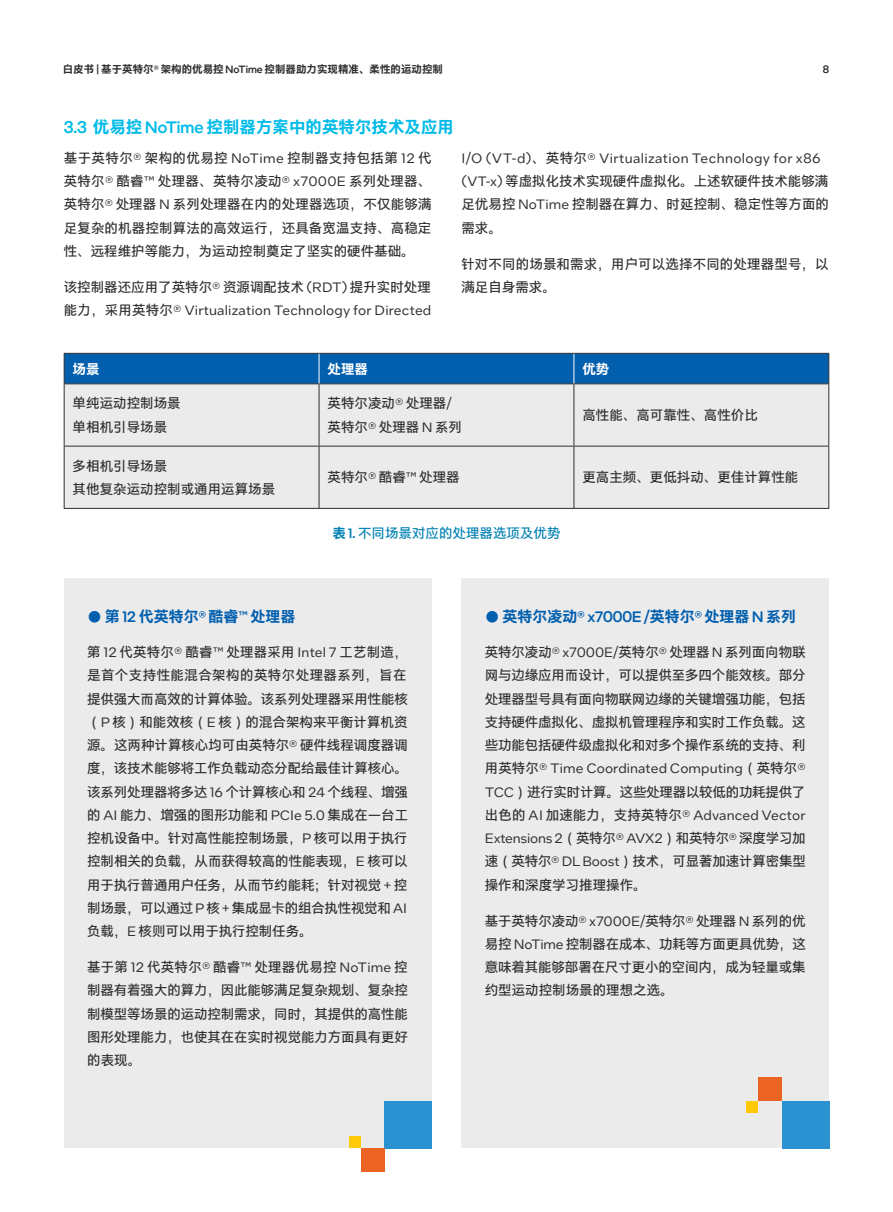
<style>
.page{position:relative;width:893px;height:1212px;background:#fff}
.page>*{position:absolute;margin:0;border:0;box-sizing:border-box;transform-origin:0 0}
.二级标题{font:700 16.5px "Intel Clear Hans";color:#00bbe8}
.正文{font:700 15px "Intel Clear Hans";color:#015fae}
.正文-2{font:13.5px/23.2px "Intel Clear Hans";letter-spacing:-.005em;color:#2d2f2e;text-align:justify}
.正文-3{font:13.5px/23.2px "Intel One Text";letter-spacing:.015em;color:#2d2f2e}
.正文-4{font:13.5px "Intel Clear Hans";color:#0081b3}
.正文-5{font:700 13.5px "Intel Clear Hans";color:#fff}
.t1{font:700 10.5px "Intel Clear Hans";color:#2d2f2e}
.t2{font:500 10.5px "Intel One Display";color:#2d2f2e}
.s1{font-family:"Intel One Display";font-weight:500}
.s2{font-family:"Intel One Text"}
.s3{font-family:"Intel Clear Hans"}
.s4{font-weight:700}
</style>
<div class="page">
<div style="left:65px;top:384px;width:763px;height:124px;background:#ebebec"></div>
<hr style="left:64px;top:384px;width:1px;height:62px;background:#2d2f2e">
<hr style="left:319px;top:384px;width:1px;height:62px;background:#2d2f2e">
<hr style="left:574px;top:384px;width:1px;height:62px;background:#2d2f2e">
<hr style="left:828px;top:384px;width:1px;height:62px;background:#2d2f2e">
<hr style="left:64px;top:446px;width:255px;height:1px;background:#2d2f2e">
<hr style="left:64px;top:446px;width:1px;height:62px;background:#2d2f2e">
<hr style="left:319px;top:446px;width:255px;height:1px;background:#2d2f2e">
<hr style="left:319px;top:446px;width:1px;height:62px;background:#2d2f2e">
<hr style="left:574px;top:446px;width:255px;height:1px;background:#2d2f2e">
<hr style="left:574px;top:446px;width:1px;height:62px;background:#2d2f2e">
<hr style="left:828px;top:446px;width:1px;height:62px;background:#2d2f2e">
<hr style="left:64px;top:508px;width:255px;height:1px;background:#2d2f2e">
<hr style="left:319px;top:508px;width:255px;height:1px;background:#2d2f2e">
<hr style="left:574px;top:508px;width:255px;height:1px;background:#2d2f2e">
<svg style="left:64px;top:353px;width:765px;height:31px;background:#065ea8"></svg>
<div style="left:64px;top:578px;width:368px;height:570px;background:#ebebec"></div>
<div style="left:461px;top:578px;width:368px;height:570px;background:#ebebec"></div>
<div style="left:384px;top:1101px;width:48px;height:47px;background:#2a92d0"></div>
<div style="left:782px;top:1101px;width:47px;height:47px;background:#2a92d0"></div>
<div style="left:361px;top:1148px;width:23px;height:24px;background:#ec6423"></div>
<div style="left:758px;top:1077px;width:24px;height:24px;background:#ec6423"></div>
<div style="left:349px;top:1136px;width:12px;height:12px;background:#feca0a"></div>
<div style="left:746px;top:1101px;width:12px;height:12px;background:#feca0a"></div>
<p class="t1" style="left:63px;top:63px;width:382px">白皮书 <span class="s1">|</span> 基于英特尔<span class="s1">®</span> 架构的优易控 <span class="s1">NoTime</span> 控制器助力实现精准、柔性的运动控制</p>
<p class="t2" style="left:823px;top:63px;width:8px">8</p>
<p class="二级标题" style="left:64px;top:117px;width:392px"><span class="s1">3.3</span> 优易控 <span class="s1">NoTime</span> 控制器方案中的英特尔技术及应用</p>
<p class="正文-2" style="left:64px;top:146px;width:369px">基于英特尔<span class="s2">®</span> 架构的优易控 <span class="s2">NoTime</span> 控制器支持包括第 <span class="s2">12</span> 代英特尔<span class="s2">®</span> 酷睿<span class="s2">™</span> 处理器、英特尔凌动<span class="s2">® x7000E</span> 系列处理器、英特尔<span class="s2">®</span> 处理器 <span class="s2">N</span> 系列处理器在内的处理器选项，不仅能够满足复杂的机器控制算法的高效运行，还具备宽温支持、高稳定性、远程维护等能力，为运动控制奠定了坚实的硬件基础。</p>
<p class="正文-3" style="left:64px;top:275px;width:369px"><span class="s3">该控制器还应用了英特尔</span>® <span class="s3">资源调配技术</span> (RDT) <span class="s3">提升实时处理能力，采用英特尔</span>® Virtualization Technology for Directed</p>
<p class="正文-2" style="left:461px;top:146px;width:369px;text-align:left"><span class="s2">I/O (VT-d)</span>、英特尔<span class="s2">® Virtualization Technology for x86 (VT-x)</span> 等虚拟化技术实现硬件虚拟化。上述软硬件技术能够满足优易控 <span class="s2">NoTime</span> 控制器在算力、时延控制、稳定性等方面的需求。</p>
<p class="正文-2" style="left:461px;top:252px;width:369px">针对不同的场景和需求，用户可以选择不同的处理器型号，以满足自身需求。</p>
<p class="正文-5" style="left:73px;top:361px;width:28px">场景</p>
<p class="正文-5" style="left:328px;top:361px;width:42px">处理器</p>
<p class="正文-5" style="left:582px;top:361px;width:28px">优势</p>
<p class="正文-2" style="left:73px;top:392px;width:109px">单纯运动控制场景</p>
<p class="正文-2" style="left:73px;top:415px;width:96px">单相机引导场景</p>
<p class="正文-2" style="left:328px;top:392px;width:136px">英特尔凌动<span class="s2">®</span> 处理器<span class="s2">/</span>英特尔<span class="s2">®</span> 处理器 <span class="s2">N</span> 系列</p>
<p class="正文-2" style="left:582px;top:404px;width:177px">高性能、高可靠性、高性价比</p>
<p class="正文-2" style="left:73px;top:454px;width:96px">多相机引导场景</p>
<p class="正文-2" style="left:73px;top:478px;width:204px">其他复杂运动控制或通用运算场景</p>
<p class="正文-2" style="left:328px;top:466px;width:134px">英特尔<span class="s2">®</span> 酷睿<span class="s2">™</span> 处理器</p>
<p class="正文-2" style="left:582px;top:466px;width:217px">更高主频、更低抖动、更佳计算性能</p>
<p class="正文-4" style="left:332px;top:525px;width:230px"><span class="s4">表</span> <span class="s1">1.</span> 不同场景对应的处理器选项及优势</p>
<p class="正文" style="left:87px;top:608px;width:210px">● 第 <span class="s1">12</span> 代英特尔<span class="s1">®</span> 酷睿<span class="s1">™</span> 处理器</p>
<p class="正文-2" style="left:87px;top:641px;width:323px;text-align:left">第 <span class="s2">12</span> 代英特尔<span class="s2">®</span> 酷睿<span class="s2">™</span> 处理器采用 <span class="s2">Intel 7</span> 工艺制造，是首个支持性能混合架构的英特尔处理器系列，旨在提供强大而高效的计算体验。该系列处理器采用性能核（<span class="s2">P</span> 核）和能效核（<span class="s2">E</span> 核）的混合架构来平衡计算机资源。这两种计算核心均可由英特尔<span class="s2">®</span> 硬件线程调度器调度，该技术能够将工作负载动态分配给最佳计算核心。该系列处理器将多达 <span class="s2">16</span> 个计算核心和 <span class="s2">24</span> 个线程、增强的 <span class="s2">AI</span> 能力、增强的图形功能和 <span class="s2">PCIe 5.0</span> 集成在一台工控机设备中。针对高性能控制场景，<span class="s2">P</span> 核可以用于执行控制相关的负载，从而获得较高的性能表现，<span class="s2">E</span> 核可以用于执行普通用户任务，从而节约能耗；针对视觉 <span class="s2">+</span> 控制场景，可以通过 <span class="s2">P</span> 核 <span class="s2">+</span> 集成显卡的组合执性视觉和 <span class="s2">AI</span>负载，<span class="s2">E</span> 核则可以用于执行控制任务。</p>
<p class="正文-2" style="left:87px;top:956px;width:322px">基于第 <span class="s2">12</span> 代英特尔<span class="s2">®</span> 酷睿<span class="s2">™</span> 处理器优易控 <span class="s2">NoTime</span> 控制器有着强大的算力，因此能够满足复杂规划、复杂控制模型等场景的运动控制需求，同时，其提供的高性能图形处理能力，也使其在在实时视觉能力方面具有更好的表现。</p>
<p class="正文" style="left:485px;top:608px;width:313px">● 英特尔凌动<span class="s1">® x7000E /</span>英特尔<span class="s1">®</span> 处理器 <span class="s1">N</span> 系列</p>
<p class="正文-2" style="left:485px;top:641px;width:323px">英特尔凌动<span class="s2">® x7000E/</span>英特尔<span class="s2">®</span> 处理器 <span class="s2">N</span> 系列面向物联网与边缘应用而设计，可以提供至多四个能效核。部分处理器型号具有面向物联网边缘的关键增强功能，包括支持硬件虚拟化、虚拟机管理程序和实时工作负载。这些功能包括硬件级虚拟化和对多个操作系统的支持、利用英特尔<span class="s2">® Time Coordinated Computing</span>（英特尔<span class="s2">® TCC</span>）进行实时计算。这些处理器以较低的功耗提供了出色的 <span class="s2">AI</span> 加速能力，支持英特尔<span class="s2">® Advanced Vector Extensions 2</span>（英特尔<span class="s2">® AVX2</span>）和英特尔<span class="s2">®</span> 深度学习加速（英特尔<span class="s2">® DL Boost</span>）技术，可显著加速计算密集型操作和深度学习推理操作。</p>
<p class="正文-2" style="left:485px;top:909px;width:323px">基于英特尔凌动<span class="s2">® x7000E/</span>英特尔<span class="s2">®</span> 处理器 <span class="s2">N</span> 系列的优易控 <span class="s2">NoTime</span> 控制器在成本、功耗等方面更具优势，这意味着其能够部署在尺寸更小的空间内，成为轻量或集约型运动控制场景的理想之选。</p>
</div>
